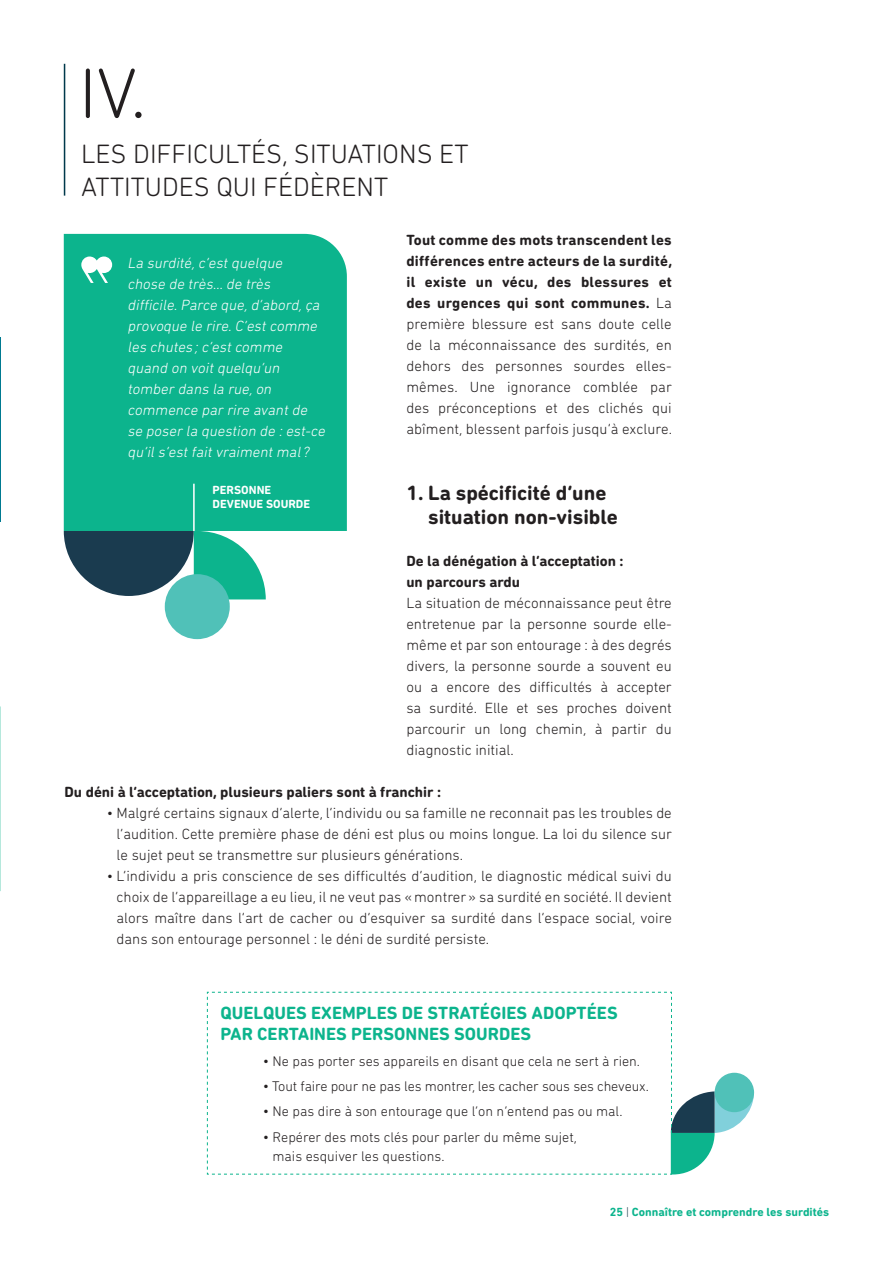
<style>
.page{position:relative;width:893px;height:1263px;background:#fff}
.page>*{position:absolute;margin:0;border:0;box-sizing:border-box;transform-origin:0 0}
.t1{font:300 72px "DIN Next Rounded LT Pro";color:#231f20}
.t2{font:300 27px/32.4px "DIN Next Rounded LT Pro";color:#231f20}
.t3{font:700 21px/24px "DIN Next Rounded LT Pro";color:#231f20}
.t4{font:700 18px/21.6px "DIN Next Rounded LT Pro";color:#0cb48d}
.t5{font:300 15px/21px "DIN Next Rounded LT Pro";color:#231f20;text-align:justify}
.t6{font:italic 300 15px/21px "DIN Next Rounded LT Pro";color:#fff}
.t7{font:700 15px/21px "DIN Next Rounded LT Pro";color:#231f20}
.t8{font:300 14.25px/19.5px "DIN Next Rounded LT Pro";color:#231f20}
.t9{font:700 12px "DIN Next Rounded LT Pro";color:#0cb48d}
.t10{font:700 12px/14.4px "DIN Next Rounded LT Pro";color:#fff}
.s1{font-weight:700}
.s2{font-size:15px}
.s3{font-weight:300;color:#153846}
</style>
<div class="page">
<hr style="left:64px;top:64px;width:1px;height:132px;background:#00394b">
<div style="left:64px;top:234px;width:283px;height:297px;background:#0cb48d"></div>
<svg style="left:81px;top:256px;width:31px;height:27px"></svg>
<svg style="left:64px;top:531px;width:202px;height:68px"></svg>
<div style="left:165px;top:574px;width:65px;height:65px;background:#50c1b8;border-radius:50%"></div>
<hr style="left:193px;top:484px;width:2px;height:47px;background:#fff">
<svg style="left:672px;top:1072px;width:82px;height:103px"></svg>
<svg style="left:207px;top:991px;width:465px;height:184px"></svg>
<svg style="left:0;top:706px;width:1px;height:185px"></svg>
<hr style="left:0;top:338px;width:1px;height:184px;background:#007a91">
<h1 class="t1" style="left:79px;top:52px;width:69px">IV.</h1>
<h2 class="t2" style="left:81px;top:138px;width:389px">LES DIFFICULTÉS, SITUATIONS ET<br>ATTITUDES QUI FÉDÈRENT</h2>
<p class="t5" style="left:406px;top:229px;width:267px"><span class="s1">Tout comme des mots transcendent les différences entre acteurs de la surdité, il existe un vécu, des blessures et des urgences qui sont communes.</span> La première blessure est sans doute celle de la méconnaissance des surdités, en dehors des personnes sourdes elles&shy;mêmes. Une ignorance comblée par des préconceptions et des clichés qui abîment, blessent parfois jusqu’à exclure.</p>
<p class="t6" style="left:128px;top:252px;width:202px">La surdité,c’estquelque chose de très… de très difficile.Parce que,d’abord,ça provoque le rire.C’estcomme les chutes ;c’estcomme quand on voitquelqu’un tomber dans la rue,on commence par rire avantde se poser la question de :est-ce qu’ils’estfaitvraimentmal ?</p>
<p class="t10" style="left:213px;top:483px;width:99px">PERSONNE<br>DEVENUE SOURDE</p>
<h3 class="t3" style="left:428px;top:481px;width:191px;text-indent:-22px">1. La spécificité d’une situation non-visible</h3>
<p class="t7" style="left:406px;top:550px;width:219px">De la dénégation à l’acceptation : un parcours ardu</p>
<p class="t5" style="left:406px;top:592px;width:267px">La situation de méconnaissance peut être entretenue par la personne sourde elle&shy;même et par son entourage : à des degrés divers, la personne sourde a souvent eu ou a encore des difficultés à accepter sa surdité. Elle et ses proches doivent parcourir un long chemin, à partir du diagnostic initial.</p>
<p class="t7" style="left:65px;top:781px;width:378px">Du déni à l’acceptation, plusieurs paliers sont à franchir :</p>
<p class="t5" style="left:117px;top:802px;width:557px;text-indent:-10px">• Malgré certains signaux d’alerte, l’individu ou sa famille ne reconnait pas les troubles de l’audition. Cette première phase de déni est plus ou moins longue. La loi du silence sur le sujet peut se transmettre sur plusieurs générations.</p>
<p class="t5" style="left:117px;top:865px;width:557px;text-indent:-10px">• L’individu a pris conscience de ses difficultés d’audition, le diagnostic médical suivi du choix de l’appareillage a eu lieu, il ne veut pas «montrer» sa surdité en société. Il devient alors maître dans l’art de cacher ou d’esquiver sa surdité dans l’espace social, voire dans son entourage personnel : le déni de surdité persiste.</p>
<p class="t4" style="left:220px;top:1002px;width:399px">QUELQUES EXEMPLES DE STRATÉGIES ADOPTÉES<br>PAR CERTAINES PERSONNES SOURDES</p>
<p class="t8" style="left:263px;top:1051px;width:379px"><span class="s2">•</span> Ne pas porter ses appareils en disant que cela ne sert à rien.</p>
<p class="t8" style="left:263px;top:1076px;width:387px"><span class="s2">•</span> Tout faire pour ne pas les montrer, les cacher sous ses cheveux.</p>
<p class="t8" style="left:263px;top:1101px;width:361px"><span class="s2">•</span> Ne pas dire à son entourage que l’on n’entend pas ou mal.</p>
<p class="t8" style="left:273px;top:1127px;width:306px;text-indent:-10px"><span class="s2">•</span> Repérer des mots clés pour parler du même sujet, mais esquiver les questions.</p>
<p class="t9" style="left:610px;top:1205px;width:221px">25 <span class="s3">|</span> Connaître et comprendre les surdités</p>
</div>
